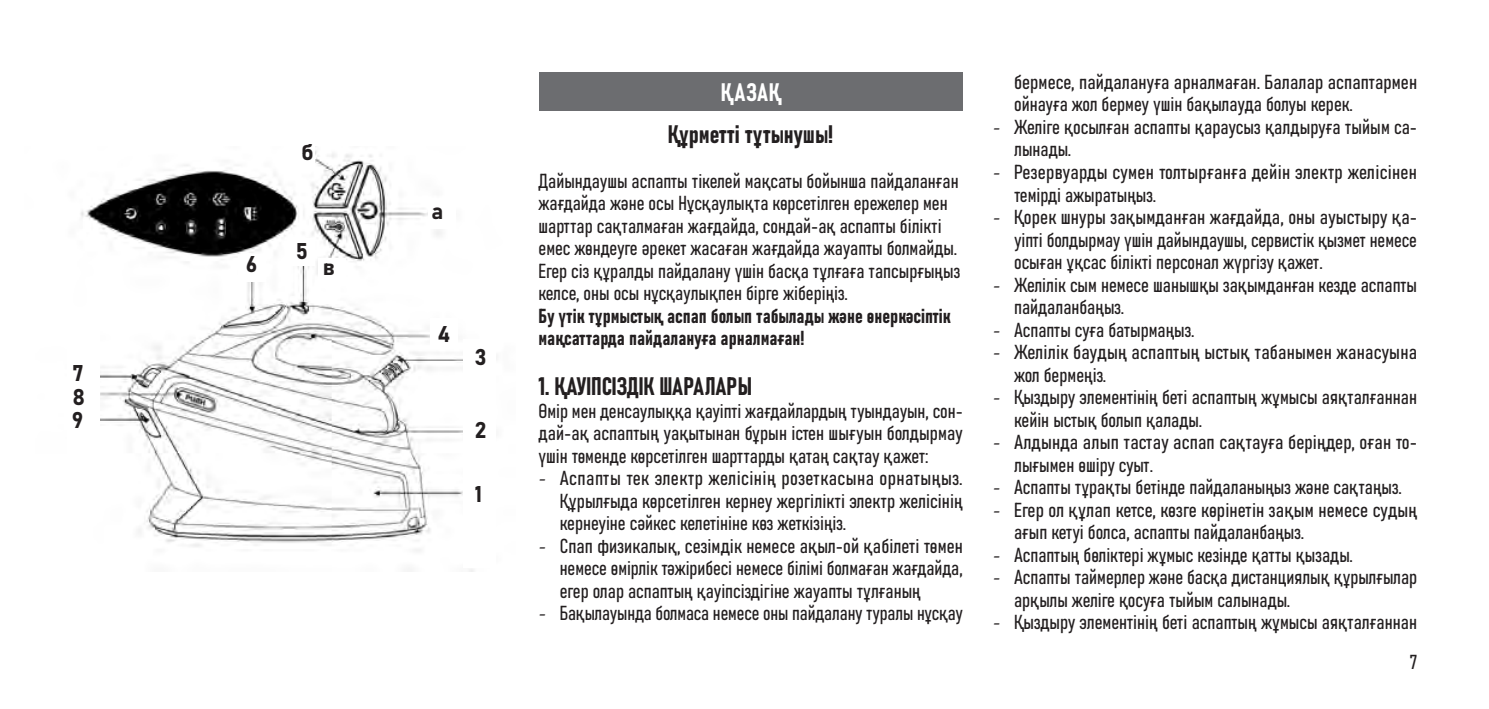
<style>
.page{position:relative;width:1489px;height:709px;background:#fff}
.page>*{position:absolute;margin:0;border:0;box-sizing:border-box;transform-origin:0 0}
.основной_рус{font:25px "Bahnschrift";color:#231f20}
.Выделение_абзаца{font:25px "Bahnschrift";letter-spacing:.025em;color:#fff}
.основной_рус-2{font:22.5px "Bahnschrift";color:#231f20}
.основной_рус-3{font:20px/22.5px "Bahnschrift";color:#231f20}
.s1{font-family:"Minion Pro";font-size:22.5px}
</style>
<div class="page">
<div style="left:539px;top:73px;width:423px;height:38px;background:#6c6d70"></div>
<img style="left:80px;top:146px;width:394px;height:426px">
<div style="left:463px;top:339px;width:33px;height:229px;background:#fff"></div>
<div style="left:67px;top:324px;width:33px;height:173px;background:#fff"></div>
<div style="left:430px;top:318px;width:27px;height:28px;background:#fff"></div>
<div style="left:428px;top:201px;width:27px;height:27px;background:#fff"></div>
<div style="left:287px;top:142px;width:28px;height:28px;background:#fff"></div>
<div style="left:318px;top:258px;width:27px;height:28px;background:#fff"></div>
<div style="left:287px;top:238px;width:27px;height:28px;background:#fff"></div>
<div style="left:239px;top:254px;width:27px;height:28px;background:#fff"></div>
<p class="основной_рус-2" style="left:72px;top:355px;width:13px">7</p>
<p class="основной_рус-2" style="left:72px;top:380px;width:14px">8</p>
<p class="основной_рус-2" style="left:72px;top:403px;width:13px">9</p>
<p class="основной_рус-2" style="left:246px;top:247px;width:13px">6</p>
<p class="основной_рус-2" style="left:301px;top:135px;width:14px">б</p>
<p class="основной_рус-2" style="left:296px;top:234px;width:14px">5</p>
<p class="основной_рус-2" style="left:323px;top:250px;width:14px">в</p>
<p class="основной_рус-2" style="left:431px;top:193px;width:13px">a</p>
<p class="основной_рус-2" style="left:437px;top:317px;width:14px">4</p>
<p class="основной_рус-2" style="left:475px;top:339px;width:13px">3</p>
<p class="основной_рус-2" style="left:475px;top:413px;width:13px">2</p>
<p class="основной_рус-2" style="left:475px;top:477px;width:9px">1</p>
<p class="Выделение_абзаца" style="left:721px;top:73px;width:62px">ҚАЗАҚ</p>
<p class="основной_рус" style="left:668px;top:115px;width:167px">Құрметті тұтынушы!</p>
<p class="основной_рус-3" style="left:538px;top:168px;width:423px">Дайындаушы аспапты тікелей мақсаты бойынша пайдаланған жағдайда және осы Нұсқаулықта көрсетілген ережелер мен шарттар сақталмаған жағдайда, сондай-ақ аспапты білікті емес жөндеуге әрекет жасаған жағдайда жауапты болмайды.<br>Егер сіз құралды пайдалану үшін басқа тұлғаға тапсырғыңыз келсе, оны осы нұсқаулықпен бірге жіберіңіз.</p>
<p class="основной_рус-3" style="left:538px;top:303px;width:413px">Бу үтік тұрмыстық аспап болып табылады және өнеркәсіптік мақсаттарда пайдалануға арналмаған!</p>
<p class="основной_рус" style="left:538px;top:367px;width:215px">1. ҚАУІПСІЗДІК ШАРАЛАРЫ</p>
<p class="основной_рус-3" style="left:538px;top:398px;width:426px;text-align:justify">Өмір мен денсаулыққа қауіпті жағдайлардың туындауын, сон&shy;дай-ақ аспаптың уақытынан бұрын істен шығуын болдырмау үшін төменде көрсетілген шарттарды қатаң сақтау қажет:</p>
<p class="основной_рус-3" style="left:559px;top:465px;width:404px;text-align:justify;text-indent:-21px"><span class="s1">-</span> Аспапты тек электр желісінің розеткасына орнатыңыз.<br>Құрылғыда көрсетілген кернеу жергілікті электр желісінің кернеуіне сәйкес келетініне көз жеткізіңіз.</p>
<p class="основной_рус-3" style="left:559px;top:533px;width:404px;text-align:justify;text-indent:-21px"><span class="s1">-</span> Спап физикалық, сезімдік немесе ақыл-ой қабілеті төмен немесе өмірлік тәжірибесі немесе білімі болмаған жағдайда, егер олар аспаптың қауіпсіздігіне жауапты тұлғаның</p>
<p class="основной_рус-3" style="left:538px;top:600px;width:426px"><span class="s1">-</span> Бақылауында болмаса немесе оны пайдалану туралы нұсқау</p>
<p class="основной_рус-3" style="left:1014px;top:69px;width:404px">бермесе, пайдалануға арналмаған. Балалар аспаптармен ойнауға жол бермеу үшін бақылауда болуы керек.</p>
<p class="основной_рус-3" style="left:1014px;top:114px;width:404px;text-indent:-21px"><span class="s1">-</span> Желіге қосылған аспапты қараусыз қалдыруға тыйым са&shy;лынады.</p>
<p class="основной_рус-3" style="left:1014px;top:159px;width:404px;text-indent:-21px"><span class="s1">-</span> Резервуарды сумен толтырғанға дейін электр желісінен темірді ажыратыңыз.</p>
<p class="основной_рус-3" style="left:1014px;top:204px;width:404px;text-align:justify;text-indent:-21px"><span class="s1">-</span> Қорек шнуры зақымданған жағдайда, оны ауыстыру қа&shy;уіпті болдырмау үшін дайындаушы, сервистік қызмет немесе осыған ұқсас білікті персонал жүргізу қажет.</p>
<p class="основной_рус-3" style="left:1014px;top:272px;width:404px;text-indent:-21px"><span class="s1">-</span> Желілік сым немесе шанышқы зақымданған кезде аспапты пайдаланбаңыз.</p>
<p class="основной_рус-3" style="left:992px;top:317px;width:203px"><span class="s1">-</span> Аспапты суға батырмаңыз.</p>
<p class="основной_рус-3" style="left:1014px;top:339px;width:404px;text-indent:-21px"><span class="s1">-</span> Желілік баудың аспаптың ыстық табанымен жанасуына жол бермеңіз.</p>
<p class="основной_рус-3" style="left:1014px;top:384px;width:404px;text-indent:-21px"><span class="s1">-</span> Қыздыру элементінің беті аспаптың жұмысы аяқталғаннан кейін ыстық болып қалады.</p>
<p class="основной_рус-3" style="left:1014px;top:429px;width:404px;text-indent:-21px"><span class="s1">-</span> Алдында алып тастау аспап сақтауға беріңдер, оған то&shy;лығымен өшіру суыт.</p>
<p class="основной_рус-3" style="left:992px;top:474px;width:410px"><span class="s1">-</span> Аспапты тұрақты бетінде пайдаланыңыз және сақтаңыз.</p>
<p class="основной_рус-3" style="left:1014px;top:497px;width:404px;text-indent:-21px"><span class="s1">-</span> Егер ол құлап кетсе, көзге көрінетін зақым немесе судың ағып кетуі болса, аспапты пайдаланбаңыз.</p>
<p class="основной_рус-3" style="left:992px;top:542px;width:361px"><span class="s1">-</span> Аспаптың бөліктері жұмыс кезінде қатты қызады.</p>
<p class="основной_рус-3" style="left:1014px;top:564px;width:404px;text-indent:-21px"><span class="s1">-</span> Аспапты таймерлер және басқа дистанциялық құрылғылар арқылы желіге қосуға тыйым салынады.</p>
<p class="основной_рус-3" style="left:992px;top:609px;width:426px"><span class="s1">-</span> Қыздыру элементінің беті аспаптың жұмысы аяқталғаннан</p>
<p class="основной_рус-3" style="left:1409px;top:649px;width:9px">7</p>
</div>
